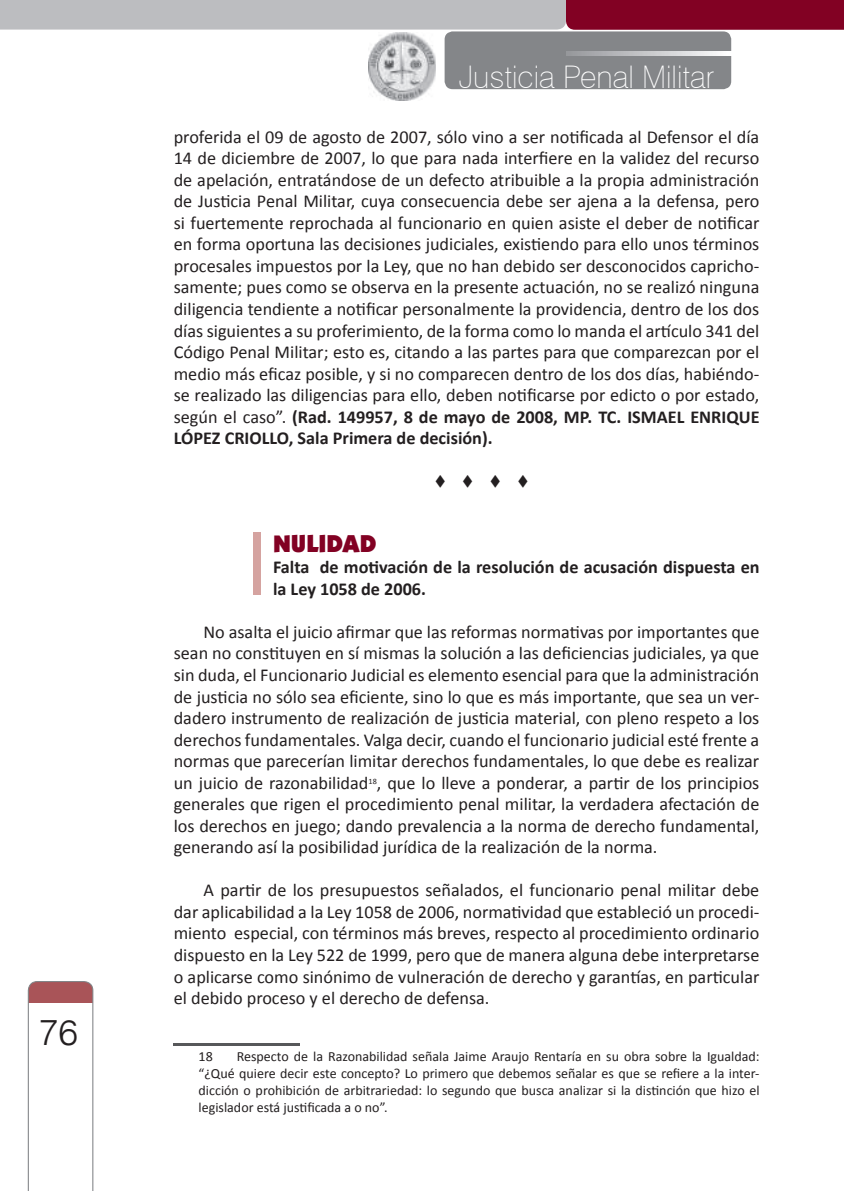
<style>
.page{position:relative;width:844px;height:1191px;background:#fff}
.page>*{position:absolute;margin:0;border:0;box-sizing:border-box;transform-origin:0 0}
.t1{font:35.35px "Switzerland Light Plain";color:#231f20}
.t2{font:100 31.15px "Swiss 721 BT";color:#fff}
.t3{font:900 24.5px "Kabel IT Cby BT";color:#820123}
.t4{font:18.2px/21.5px "Calibri";color:#231f20;text-align:justify}
.t5{font:700 18.2px/21.5px "Calibri";color:#231f20}
.t6{font:15.75px "Wingdings";color:#231f20}
.t7{font:14px/16.8px "Calibri";color:#231f20;text-align:justify}
.t8{font:8.22px "Calibri";color:#231f20}
.s1{font-weight:700}
</style>
<div class="page">
<svg style="left:28px;top:981px;width:65px;height:210px"></svg>
<div style="left:444px;top:31px;width:287px;height:58px;background:#848689;border-radius:8px"></div>
<img style="left:368px;top:32px;width:68px;height:68px">
<svg style="left:566px;top:51px;width:165px;height:4px"></svg>
<svg style="left:0;top:0;width:844px;height:30px"></svg>
<hr style="left:174px;top:1043px;width:126px;height:1px;background:#57585a">
<hr style="left:174px;top:1045px;width:126px;height:1px;background:#57585a">
<div style="left:253px;top:532px;width:7px;height:63px;background:#d5a3a0"></div>
<h1 class="t1" style="left:39px;top:1010px;width:41px">76</h1>
<h2 class="t2" style="left:458px;top:58px;width:257px">Justicia Penal Militar</h2>
<p class="t4" style="left:174px;top:125px;width:587px">proferida el 09 de agosto de 2007, sólo vino a ser notificada al Defensor el día 14 de diciembre de 2007, lo que para nada interfiere en la validez del recurso de apelación, entratándose de un defecto atribuible a la propia administración de Justicia Penal Militar, cuya consecuencia debe ser ajena a la defensa, pero si fuertemente reprochada al funcionario en quien asiste el deber de notificar en forma oportuna las decisiones judiciales, existiendo para ello unos términos procesales impuestos por la Ley, que no han debido ser desconocidos capricho&shy;samente; pues como se observa en la presente actuación, no se realizó ninguna diligencia tendiente a notificar personalmente la providencia, dentro de los dos días siguientes a su proferimiento, de la forma como lo manda el artículo 341 del Código Penal Militar; esto es, citando a las partes para que comparezcan por el medio más eficaz posible, y si no comparecen dentro de los dos días, habiéndo&shy;se realizado las diligencias para ello, deben notificarse por edicto o por estado, según el caso”. <span class="s1">(Rad. 149957, 8 de mayo de 2008, MP. TC. ISMAEL ENRIQUE LÓPEZ CRIOLLO, Sala Primera de decisión).</span></p>
<p class="t6" style="left:434px;top:473px;width:96px">▼ ▼ ▼ ▼</p>
<h3 class="t3" style="left:273px;top:528px;width:105px">NULIDAD</h3>
<p class="t5" style="left:273px;top:555px;width:488px">Falta de motivación de la resolución de acusación dispuesta en la Ley 1058 de 2006.</p>
<p class="t4" style="left:174px;top:620px;width:587px;text-indent:30px">No asalta el juicio afirmar que las reformas normativas por importantes que sean no constituyen en sí mismas la solución a las deficiencias judiciales, ya que sin duda, el Funcionario Judicial es elemento esencial para que la administración de justicia no sólo sea eficiente, sino lo que es más importante, que sea un ver&shy;dadero instrumento de realización de justicia material, con pleno respeto a los derechos fundamentales. Valga decir, cuando el funcionario judicial esté frente a normas que parecerían limitar derechos fundamentales, lo que debe es realizar un juicio de razonabilidad</p>
<p class="t4" style="left:174px;top:771px;width:587px;text-indent:203px">, que lo lleve a ponderar, a partir de los principios generales que rigen el procedimiento penal militar, la verdadera afectación de los derechos en juego; dando prevalencia a la norma de derecho fundamental, generando así la posibilidad jurídica de la realización de la norma.</p>
<p class="t4" style="left:174px;top:878px;width:587px;text-indent:30px">A partir de los presupuestos señalados, el funcionario penal militar debe dar aplicabilidad a la Ley 1058 de 2006, normatividad que estableció un procedi&shy;miento especial, con términos más breves, respecto al procedimiento ordinario dispuesto en la Ley 522 de 1999, pero que de manera alguna debe interpretarse o aplicarse como sinónimo de vulneración de derecho y garantías, en particular el debido proceso y el derecho de defensa.</p>
<p class="t8" style="left:368px;top:776px;width:10px">18</p>
<p class="t7" style="left:198px;top:1047px;width:562px;text-indent:38px">Respecto de la Razonabilidad señala Jaime Araujo Rentaría en su obra sobre la Igualdad: “¿Qué quiere decir este concepto? Lo primero que debemos señalar es que se refiere a la inter&shy;dicción o prohibición de arbitrariedad: lo segundo que busca analizar si la distinción que hizo el legislador está justificada a o no”.</p>
<p class="t7" style="left:198px;top:1047px;width:16px">18</p>
</div>
